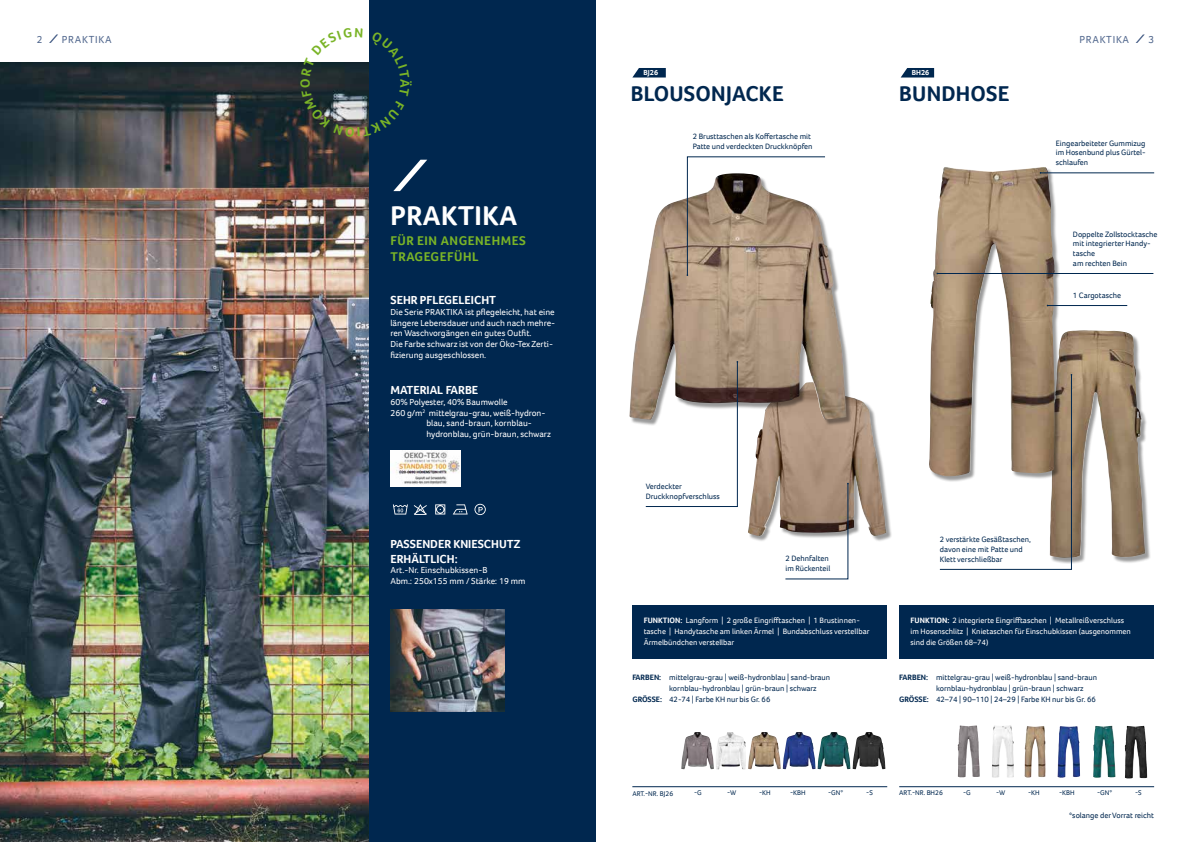
<style>
.page{position:relative;width:1191px;height:842px;background:#fff}
.page>*{position:absolute;margin:0;border:0;box-sizing:border-box;transform-origin:0 0}
.t1{font:700 28px "Foco";letter-spacing:.02em;color:#fff}
.t2{font:700 22px "Foco";letter-spacing:.01em;color:#00274f}
.t3{font:700 13px/16px "Foco";letter-spacing:.04em;color:#7ab427}
.t4{font:700 12px/14.4px "Foco";color:#fff}
.t5{font:10.5px "Foco";letter-spacing:.07em;color:#52688e}
.t6{font:9px/10.8px "Foco";color:#fff}
.t7{font:8px/9.6px "Foco";color:#00274f}
.t8{font:8px/11px "Foco";color:#fff}
.t9{font:700 7.5px "Foco";letter-spacing:.01em;color:#fff}
.t10{font:7px "Foco";color:#00274f}
.s1{font-weight:700}
</style>
<div class="page">
<svg style="left:1135px;top:34px;width:9px;height:9px"></svg>
<svg style="left:49px;top:34px;width:9px;height:9px"></svg>
<img style="left:0;top:62px;width:369px;height:780px">
<div style="left:369px;top:0;width:226px;height:842px;background:#00274f"></div>
<svg style="left:393px;top:160px;width:34px;height:31px"></svg>
<img style="left:390px;top:450px;width:71px;height:37px">
<svg style="left:393px;top:504px;width:15px;height:10px"></svg>
<svg style="left:414px;top:504px;width:13px;height:11px"></svg>
<svg style="left:435px;top:504px;width:10px;height:10px"></svg>
<svg style="left:453px;top:504px;width:15px;height:10px"></svg>
<svg style="left:474px;top:504px;width:12px;height:11px"></svg>
<div style="left:632px;top:606px;width:255px;height:53px;background:#00274f"></div>
<div style="left:899px;top:606px;width:255px;height:53px;background:#00274f"></div>
<svg style="left:632px;top:68px;width:34px;height:10px"></svg>
<svg style="left:900px;top:68px;width:34px;height:10px"></svg>
<hr style="left:632px;top:786px;width:255px;height:1px;background:#00274f">
<hr style="left:899px;top:786px;width:255px;height:1px;background:#00274f">
<div style="left:1050px;top:331px;width:101px;height:233px;background:#000;opacity:.4"></div>
<img style="left:1061px;top:330px;width:84px;height:229px">
<div style="left:929px;top:168px;width:132px;height:314px;background:#000;opacity:.4"></div>
<img style="left:929px;top:167px;width:126px;height:310px">
<svg style="left:939px;top:374px;width:133px;height:196px"></svg>
<hr style="left:1047px;top:305px;width:80px;height:1px;background:#00274f">
<hr style="left:937px;top:273px;width:216px;height:1px;background:#00274f">
<hr style="left:1040px;top:173px;width:114px;height:1px;background:#00274f">
<div style="left:749px;top:383px;width:143px;height:159px;background:#000;opacity:.4"></div>
<img style="left:748px;top:383px;width:138px;height:153px">
<div style="left:630px;top:174px;width:222px;height:252px;background:#000;opacity:.4"></div>
<img style="left:629px;top:174px;width:217px;height:246px">
<svg style="left:645px;top:361px;width:93px;height:146px"></svg>
<svg style="left:785px;top:483px;width:63px;height:96px"></svg>
<svg style="left:686px;top:156px;width:139px;height:120px"></svg>
<img style="left:817px;top:732px;width:33px;height:37px">
<img style="left:852px;top:732px;width:33px;height:37px">
<img style="left:748px;top:732px;width:67px;height:37px">
<img style="left:681px;top:732px;width:65px;height:37px">
<img style="left:1093px;top:726px;width:22px;height:52px">
<img style="left:1124px;top:726px;width:23px;height:53px">
<img style="left:1057px;top:726px;width:23px;height:52px">
<img style="left:1024px;top:726px;width:21px;height:52px">
<img style="left:992px;top:725px;width:22px;height:53px">
<img style="left:957px;top:725px;width:22px;height:53px">
<img style="left:390px;top:609px;width:115px;height:102px">
<img style="left:300px;top:62px;width:69px;height:75px">
<h3 class="t5" style="left:37px;top:32px;width:7px">2</h3>
<h3 class="t5" style="left:62px;top:32px;width:51px">PRAKTIKA</h3>
<h3 class="t5" style="left:1079px;top:32px;width:51px">PRAKTIKA</h3>
<h3 class="t5" style="left:1148px;top:32px;width:7px">3</h3>
<p class="t9" style="left:643px;top:68px;width:16px">BJ26</p>
<p class="t9" style="left:911px;top:68px;width:19px">BH26</p>
<h1 class="t1" style="left:390px;top:197px;width:128px">PRAKTIKA</h1>
<h3 class="t3" style="left:390px;top:232px;width:137px">FÜR EIN ANGENEHMES<br>TRAGEGEFÜHL</h3>
<h3 class="t4" style="left:390px;top:293px;width:107px">SEHR PFLEGELEICHT</h3>
<p class="t6" style="left:390px;top:306px;width:166px">Die Serie PRAKTIKA ist pflegeleicht, hat eine längere Lebensdauer und auch nach mehre&shy;ren Waschvorgängen ein gutes Outfit.<br>Die Farbe schwarz ist von der Öko-Tex Zerti&shy;fizierung ausgeschlossen.</p>
<h3 class="t4" style="left:390px;top:383px;width:89px">MATERIAL FARBE</h3>
<p class="t6" style="left:390px;top:396px;width:119px">60% Polyester, 40% Baumwolle</p>
<p class="t6" style="left:390px;top:407px;width:156px">260 g/m<sup>2</sup> mittelgrau-grau, weiß-hydron-</p>
<p class="t6" style="left:426px;top:418px;width:107px">blau, sand-braun, kornblau-</p>
<p class="t6" style="left:426px;top:429px;width:126px">hydronblau, grün-braun, schwarz</p>
<h3 class="t4" style="left:390px;top:537px;width:131px">PASSENDER KNIESCHUTZ<br>ERHÄLTLICH:</h3>
<p class="t6" style="left:390px;top:565px;width:136px">Art.-Nr. Einschubkissen-B<br>Abm.: 250x155 mm / Stärke: 19 mm</p>
<h2 class="t2" style="left:631px;top:79px;width:154px">BLOUSONJACKE</h2>
<h2 class="t2" style="left:899px;top:79px;width:111px">BUNDHOSE</h2>
<p class="t7" style="left:692px;top:132px;width:121px">2 Brusttaschen als Koffertasche mit<br>Patte und verdeckten Druckknöpfen</p>
<p class="t7" style="left:1055px;top:138px;width:91px;text-align:justify">Eingearbeiteter Gummizug im Hosenbund plus Gürtel&shy;schlaufen</p>
<p class="t7" style="left:1073px;top:229px;width:86px">Doppelte Zollstocktasche mit integrierter Handy&shy;tasche<br>am rechten Bein</p>
<p class="t7" style="left:1073px;top:290px;width:50px">1 Cargotasche</p>
<p class="t7" style="left:646px;top:481px;width:76px">Verdeckter<br>Druckknopfverschluss</p>
<p class="t7" style="left:785px;top:554px;width:46px">2 Dehnfalten im Rückenteil</p>
<p class="t7" style="left:940px;top:535px;width:92px">2 verstärkte Gesäßtaschen, davon eine mit Patte und<br>Klett verschließbar</p>
<p class="t8" style="left:643px;top:615px;width:227px"><span class="s1">FUNKTION:</span> Langform | 2 große Eingrifftaschen | 1 Brustinnen&shy;tasche | Handytasche am linken Ärmel | Bundabschluss verstellbar<br>Ärmelbündchen verstellbar</p>
<p class="t8" style="left:910px;top:615px;width:222px"><span class="s1">FUNKTION:</span> 2 integrierte Eingrifftaschen | Metallreißverschluss im Hosenschlitz | Knietaschen für Einschubkissen (ausgenommen sind die Größen 68–74)</p>
<p class="t7" style="left:632px;top:672px;width:199px"><span class="s1">FARBEN:</span> mittelgrau-grau | weiß-hydronblau | sand-braun</p>
<p class="t7" style="left:669px;top:683px;width:149px">kornblau-hydronblau | grün-braun | schwarz</p>
<p class="t7" style="left:632px;top:694px;width:140px"><span class="s1">GRÖSSE:</span> 42-74 | Farbe KH nur bis Gr. 66</p>
<p class="t7" style="left:899px;top:672px;width:199px"><span class="s1">FARBEN:</span> mittelgrau-grau | weiß-hydronblau | sand-braun</p>
<p class="t7" style="left:936px;top:683px;width:149px">kornblau-hydronblau | grün-braun | schwarz</p>
<p class="t7" style="left:899px;top:694px;width:198px"><span class="s1">GRÖSSE:</span> 42–74 | 90–110 | 24–29 | Farbe KH nur bis Gr. 66</p>
<p class="t10" style="left:632px;top:789px;width:42px">ART.-NR. BJ26</p>
<p class="t10" style="left:694px;top:788px;width:9px">-G</p>
<p class="t10" style="left:727px;top:788px;width:11px">-W</p>
<p class="t10" style="left:759px;top:788px;width:13px">-KH</p>
<p class="t10" style="left:790px;top:788px;width:17px">-KBH</p>
<p class="t10" style="left:828px;top:788px;width:16px">-GN*</p>
<p class="t10" style="left:866px;top:788px;width:8px">-S</p>
<p class="t10" style="left:899px;top:788px;width:45px">ART.-NR. BH26</p>
<p class="t10" style="left:963px;top:788px;width:9px">-G</p>
<p class="t10" style="left:996px;top:788px;width:11px">-W</p>
<p class="t10" style="left:1028px;top:788px;width:13px">-KH</p>
<p class="t10" style="left:1059px;top:788px;width:17px">-KBH</p>
<p class="t10" style="left:1097px;top:788px;width:16px">-GN*</p>
<p class="t10" style="left:1135px;top:788px;width:8px">-S</p>
<p class="t7" style="left:1069px;top:810px;width:86px">*solange der Vorrat reicht</p>
</div>
